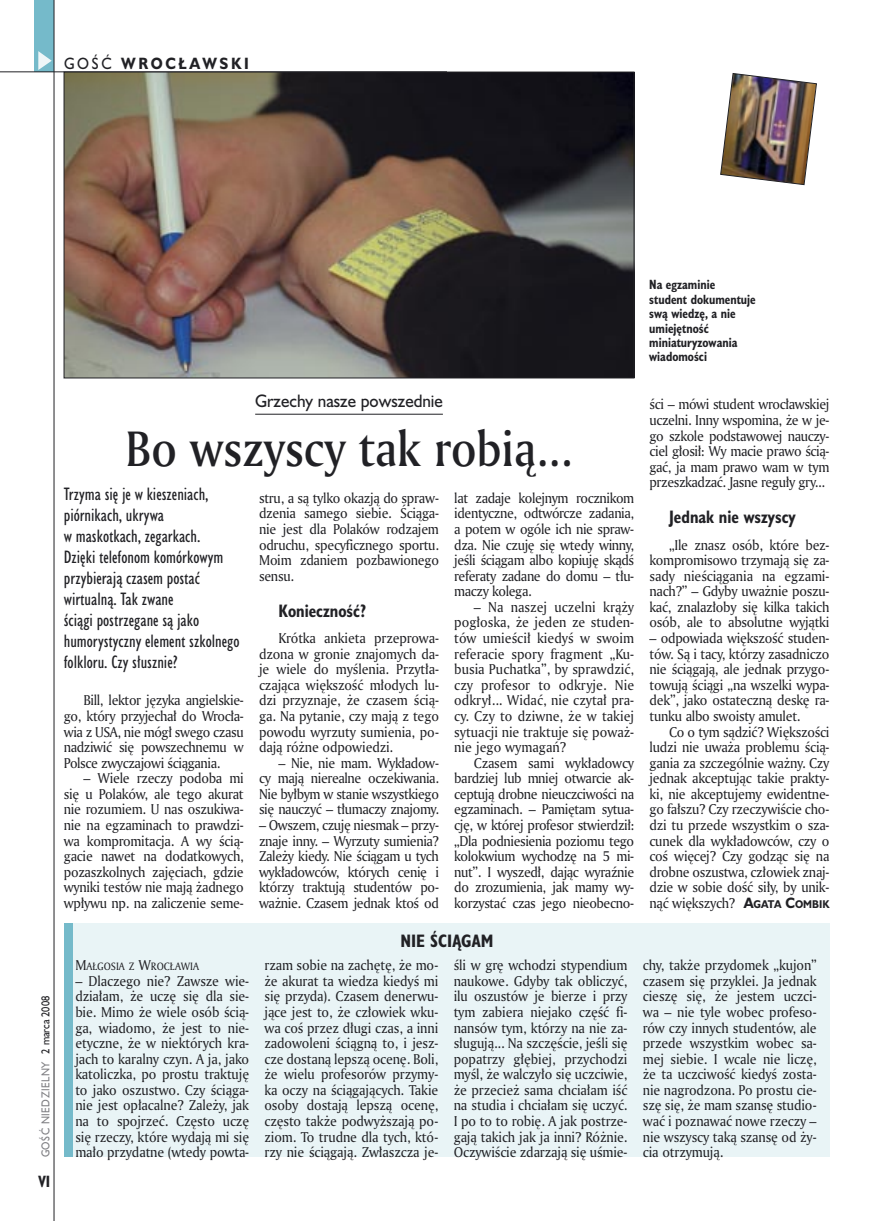
<style>
.page{position:relative;width:872px;height:1221px;background:#fff}
.page>*{position:absolute;margin:0;border:0;box-sizing:border-box;transform-origin:0 0}
._05a_tytyl_AmMd_32_pt{font:48px "Amerigo Md PL";color:#212125;scale:.9 1}
._06-4_lead_lokal_HuCn_11_pt{font:16.5px/21px "Humanst 521 Cn PL";color:#212125}
._04_srodtytul_HuCB_11_pt{font:700 16.5px "Humanst 521 Cn PL";color:#212125;scale:.94 1}
._04-3_nadtytul_lokal{font:16.5px "Humanst 521 PL";color:#212125;scale:.94 1}
._04-2_tytul_ramki{font:700 16.5px "Humanst 521 Cn PL";color:#212125}
.t1{font:700 15px "Humanst 521 PL";letter-spacing:.2em;color:#212125;scale:.9 1}
.t2{font:700 15px "Humanst 521 Cn PL";color:#212125;scale:.94 1}
._01_body_tekst{font:13.8px/15.6px "Amerigo PL";letter-spacing:-.02em;color:#212125;text-align:justify;scale:.94 1}
._03-4_body_liturgii{font:13.8px/15.6px "Amerigo PL";letter-spacing:-.01em;color:#212125;text-align:justify;scale:.94 1}
._09_podpis_zdjecia_HuCnB{font:700 12.3px/14.4px "Humanst 521 Cn PL";color:#212125;scale:.94 1}
.t3{font:10.5px "Humanst 521 PL";letter-spacing:.05em;color:#7f7f83;scale:.9 1}
._03-4_body_liturgii-2{font:10.35px "Amerigo PL";color:#212125;scale:.94 1}
.s1{font-weight:400}
.s2{color:#212125}
.s3{font-family:"Humanst 521 PL";font-weight:700}
.s4{font-family:"Humanst 521 PL";font-weight:700;font-size:10.35px}
.s5{font-size:13.8px}
</style>
<div class="page">
<div style="left:35px;top:0;width:19px;height:72px;background:#75baca"></div>
<svg style="left:38px;top:51px;width:14px;height:19px"></svg>
<hr style="left:54px;top:0;width:1px;height:1220px;background:#212125">
<hr style="left:0;top:72px;width:447px;height:1px;background:#212125">
<hr style="left:255px;top:414px;width:188px;height:1px;background:#212125">
<div style="left:64px;top:923px;width:765px;height:233px;background:#e9f4f6"></div>
<div style="left:64px;top:923px;width:8px;height:233px;background:#75baca"></div>
<img style="left:66px;top:74px;width:566px;height:302px">
<img style="left:720px;top:73px;width:97px;height:112px">
<p class="t1" style="left:64px;top:53px;width:207px"><span class="s1">GOŚĆ</span> WROCŁAWSKI</p>
<p class="t3" style="left:38px;top:1157px;width:181px;rotate:-90deg">GOŚĆ NIEDZIELNY <span class="s2">2 marca 2008</span></p>
<p class="t2" style="left:38px;top:1170px;width:14px">VI</p>
<p class="_04-3_nadtytul_lokal" style="left:255px;top:389px;width:201px">Grzechy nasze powszednie</p>
<p class="_05a_tytyl_AmMd_32_pt" style="left:126px;top:416px;width:498px">Bo wszyscy tak robią...</p>
<p class="_06-4_lead_lokal_HuCn_11_pt" style="left:64px;top:483px;width:177px">Trzyma się je w kieszeniach, piórnikach, ukrywa<br>w maskotkach, zegarkach.<br>Dzięki telefonom komórkowym przybierają czasem postać wirtualną. Tak zwane<br>ściągi postrzegane są jako humorystyczny element szkolnego folkloru. Czy słusznie?</p>
<p class="_01_body_tekst" style="left:64px;top:692px;width:193px;text-indent:20px">Bill, lektor języka angielskie&shy;go, który przyjechał do Wrocła&shy;wia z USA, nie mógł swego czasu nadziwić się powszechnemu w Polsce zwyczajowi ściągania.</p>
<p class="_01_body_tekst" style="left:64px;top:770px;width:193px;text-indent:20px">– Wiele rzeczy podoba mi się u Polaków, ale tego akurat nie rozumiem. U nas oszukiwa&shy;nie na egzaminach to prawdzi&shy;wa kompromitacja. A wy ścią&shy;gacie nawet na dodatkowych, pozaszkolnych zajęciach, gdzie wyniki testów nie mają żadnego wpływu np. na zaliczenie seme-</p>
<p class="_01_body_tekst" style="left:259px;top:489px;width:193px">stru, a są tylko okazją do spraw&shy;dzenia samego siebie. Ściąga&shy;nie jest dla Polaków rodzajem odruchu, specyficznego sportu.<br>Moim zdaniem pozbawionego sensu.</p>
<p class="_04_srodtytul_HuCB_11_pt" style="left:279px;top:599px;width:95px">Konieczność?</p>
<p class="_01_body_tekst" style="left:259px;top:630px;width:193px;text-indent:20px">Krótka ankieta przeprowa&shy;dzona w gronie znajomych da&shy;je wiele do myślenia. Przytła&shy;czająca większość młodych lu&shy;dzi przyznaje, że czasem ścią&shy;ga. Na pytanie, czy mają z tego powodu wyrzuty sumienia, po&shy;dają różne odpowiedzi.</p>
<p class="_01_body_tekst" style="left:259px;top:754px;width:193px;text-indent:20px">– Nie, nie mam. Wykładow&shy;cy mają nierealne oczekiwania.<br>Nie byłbym w stanie wszystkiego się nauczyć – tłumaczy znajomy.</p>
<p class="_01_body_tekst" style="left:259px;top:816px;width:193px">– Owszem, czuję niesmak – przy&shy;znaje inny. – Wyrzuty sumienia?<br>Zależy kiedy. Nie ściągam u tych wykładowców, których cenię i którzy traktują studentów po&shy;ważnie. Czasem jednak ktoś od</p>
<p class="_01_body_tekst" style="left:454px;top:489px;width:193px">lat zadaje kolejnym rocznikom identyczne, odtwórcze zadania, a potem w ogóle ich nie spraw&shy;dza. Nie czuję się wtedy winny, jeśli ściągam albo kopiuję skądś referaty zadane do domu – tłu&shy;maczy kolega.</p>
<p class="_01_body_tekst" style="left:454px;top:598px;width:193px;text-indent:20px">– Na naszej uczelni krąży pogłoska, że jeden ze studen&shy;tów umieścił kiedyś w swoim referacie spory fragment „Ku&shy;busia Puchatka”, by sprawdzić, czy profesor to odkryje. Nie odkrył... Widać, nie czytał pra&shy;cy. Czy to dziwne, że w takiej sytuacji nie traktuje się poważ&shy;nie jego wymagań?</p>
<p class="_01_body_tekst" style="left:454px;top:754px;width:193px;text-indent:20px">Czasem sami wykładowcy bardziej lub mniej otwarcie ak&shy;ceptują drobne nieuczciwości na egzaminach. – Pamiętam sytua&shy;cję, w której profesor stwierdził: „Dla podniesienia poziomu tego kolokwium wychodzę na 5 mi&shy;nut”. I wyszedł, dając wyraźnie do zrozumienia, jak mamy wy&shy;korzystać czas jego nieobecno-</p>
<p class="_04-2_tytul_ramki" style="left:400px;top:929px;width:94px">NIE ŚCIĄGAM</p>
<p class="_09_podpis_zdjecia_HuCnB" style="left:649px;top:277px;width:115px">Na egzaminie student dokumentuje swą wiedzę, a nie umiejętność miniaturyzowania wiadomości</p>
<p class="_01_body_tekst" style="left:649px;top:396px;width:193px">ści – mówi student wrocławskiej uczelni. Inny wspomina, że w je&shy;go szkole podstawowej nauczy&shy;ciel głosił: Wy macie prawo ścią&shy;gać, ja mam prawo wam w tym przeszkadzać. Jasne reguły gry...</p>
<p class="_04_srodtytul_HuCB_11_pt" style="left:669px;top:506px;width:136px">Jednak nie wszyscy</p>
<p class="_01_body_tekst" style="left:649px;top:536px;width:193px;text-indent:20px">„Ile znasz osób, które bez&shy;kompromisowo trzymają się za&shy;sady nieściągania na egzami&shy;nach?” – Gdyby uważnie poszu&shy;kać, znalazłoby się kilka takich osób, ale to absolutne wyjątki</p>
<p class="_01_body_tekst" style="left:649px;top:630px;width:193px">– odpowiada większość studen&shy;tów. Są i tacy, którzy zasadniczo nie ściągają, ale jednak przygo&shy;towują ściągi „na wszelki wypa&shy;dek”, jako ostateczną deskę ra&shy;tunku albo swoisty amulet.</p>
<p class="_01_body_tekst" style="left:649px;top:723px;width:193px;text-indent:20px">Co o tym sądzić? Większości ludzi nie uważa problemu ścią&shy;gania za szczególnie ważny. Czy jednak akceptując takie prakty&shy;ki, nie akceptujemy ewidentne&shy;go fałszu? Czy rzeczywiście cho&shy;dzi tu przede wszystkim o sza&shy;cunek dla wykładowców, czy o coś więcej? Czy godząc się na drobne oszustwa, człowiek znaj&shy;dzie w sobie dość siły, by unik&shy;nąć większych? <span class="s3">A</span><span class="s4">GATA</span> <span class="s3">C</span><span class="s4">OMBIK</span></p>
<p class="_03-4_body_liturgii-2" style="left:75px;top:959px;width:133px"><span class="s5">M</span>AŁGOSIA Z <span class="s5">W</span>ROCŁAWIA</p>
<p class="_03-4_body_liturgii" style="left:75px;top:972px;width:186px">– Dlaczego nie? Zawsze wie&shy;działam, że uczę się dla sie&shy;bie. Mimo że wiele osób ścią&shy;ga, wiadomo, że jest to nie&shy;etyczne, że w niektórych kra&shy;jach to karalny czyn. A ja, jako katoliczka, po prostu traktuję to jako oszustwo. Czy ściąga&shy;nie jest opłacalne? Zależy, jak na to spojrzeć. Często uczę się rzeczy, które wydają mi się mało przydatne (wtedy powta-</p>
<p class="_03-4_body_liturgii" style="left:264px;top:957px;width:186px">rzam sobie na zachętę, że mo&shy;że akurat ta wiedza kiedyś mi się przyda). Czasem denerwu&shy;jące jest to, że człowiek wku&shy;wa coś przez długi czas, a inni zadowoleni ściągną to, i jesz&shy;cze dostaną lepszą ocenę. Boli, że wielu profesorów przymy&shy;ka oczy na ściągających. Takie osoby dostają lepszą ocenę, często także podwyższają po&shy;ziom. To trudne dla tych, któ&shy;rzy nie ściągają. Zwłaszcza je-</p>
<p class="_03-4_body_liturgii" style="left:454px;top:957px;width:186px">śli w grę wchodzi stypendium naukowe. Gdyby tak obliczyć, ilu oszustów je bierze i przy tym zabiera niejako część fi&shy;nansów tym, którzy na nie za&shy;sługują... Na szczęście, jeśli się popatrzy głębiej, przychodzi myśl, że walczyło się uczciwie, że przecież sama chciałam iść na studia i chciałam się uczyć.<br>I po to to robię. A jak postrze&shy;gają takich jak ja inni? Różnie.<br>Oczywiście zdarzają się uśmie-</p>
<p class="_03-4_body_liturgii" style="left:643px;top:957px;width:186px">chy, także przydomek „kujon” czasem się przyklei. Ja jednak cieszę się, że jestem uczci&shy;wa – nie tyle wobec profeso&shy;rów czy innych studentów, ale przede wszystkim wobec sa&shy;mej siebie. I wcale nie liczę, że ta uczciwość kiedyś zosta&shy;nie nagrodzona. Po prostu cie&shy;szę się, że mam szansę studio&shy;wać i poznawać nowe rzeczy – nie wszyscy taką szansę od ży&shy;cia otrzymują.</p>
</div>
